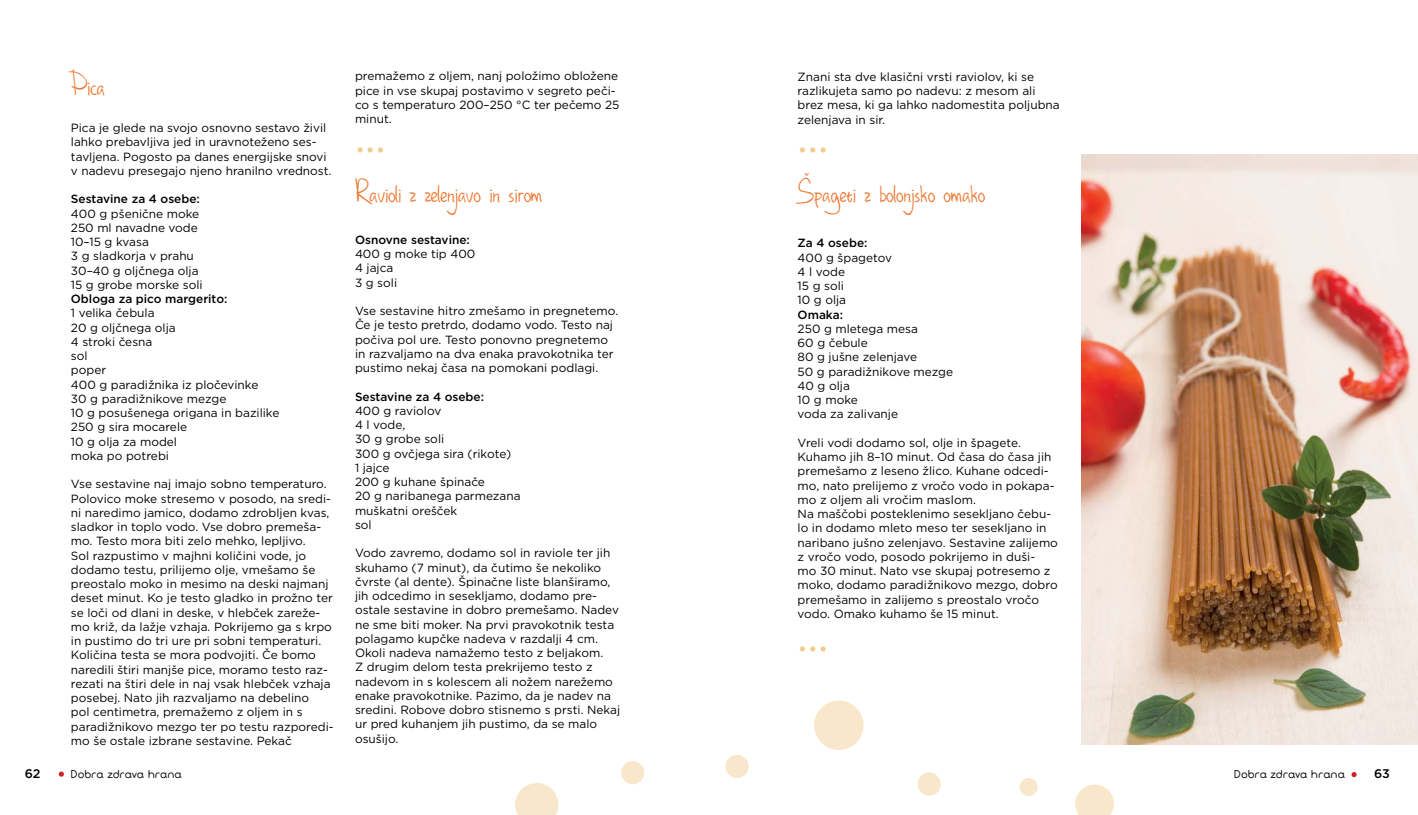
<style>
.page{position:relative;width:1418px;height:815px;background:#fff}
.page>*{position:absolute;margin:0;border:0;box-sizing:border-box;transform-origin:0 0}
.t1{font:45px "Minion Pro";color:#f3cb8d}
.t2{font:30px "DHF Happy Birthday Ryan";color:#ee752c}
.t3{font:500 12.5px "Gotham";color:#000}
.t4{font:11.88px/14.2px "Gotham";color:#000}
.t5{font:500 11.88px "Gotham";color:#000}
.t6{font:10px "Fabada";color:#000}
</style>
<div class="page">
<img style="left:1081px;top:155px;width:336px;height:589px">
<div style="left:814px;top:700px;width:49px;height:50px;background:#f9e7cc;border-radius:50%"></div>
<svg style="left:515px;top:783px;width:43px;height:32px"></svg>
<div style="left:917px;top:773px;width:23px;height:23px;background:#f9e7cc;border-radius:50%"></div>
<div style="left:725px;top:755px;width:23px;height:23px;background:#f9e7cc;border-radius:50%"></div>
<div style="left:621px;top:761px;width:23px;height:23px;background:#f9e7cc;border-radius:50%"></div>
<div style="left:1019px;top:778px;width:18px;height:18px;background:#f9e7cc;border-radius:50%"></div>
<svg style="left:1075px;top:784px;width:38px;height:31px"></svg>
<svg style="left:59px;top:772px;width:5px;height:5px"></svg>
<svg style="left:1351px;top:772px;width:5px;height:5px"></svg>
<h2 class="t2" style="left:71px;top:65px;width:36px">Pica</h2>
<p class="t4" style="left:71px;top:121px;width:262px">Pica je glede na svojo osnovno sestavo živil lahko prebavljiva jed in uravnoteženo ses&shy;tavljena. Pogosto pa danes energijske snovi v nadevu presegajo njeno hranilno vrednost.</p>
<p class="t5" style="left:71px;top:191px;width:130px">Sestavine za 4 osebe:</p>
<p class="t4" style="left:71px;top:206px;width:133px">400 g pšenične moke<br>250 ml navadne vode<br>10–15 g kvasa<br>3 g sladkorja v prahu<br>30–40 g oljčnega olja<br>15 g grobe morske soli</p>
<p class="t5" style="left:71px;top:291px;width:158px">Obloga za pico margerito:</p>
<p class="t4" style="left:71px;top:306px;width:210px">1 velika čebula<br>20 g oljčnega olja<br>4 stroki česna<br>sol<br>poper<br>400 g paradižnika iz pločevinke<br>30 g paradižnikove mezge<br>10 g posušenega origana in bazilike<br>250 g sira mocarele<br>10 g olja za model<br>moka po potrebi</p>
<p class="t4" style="left:71px;top:477px;width:264px">Vse sestavine naj imajo sobno temperaturo.<br>Polovico moke stresemo v posodo, na sredi&shy;ni naredimo jamico, dodamo zdrobljen kvas, sladkor in toplo vodo. Vse dobro premeša&shy;mo. Testo mora biti zelo mehko, lepljivo.<br>Sol razpustimo v majhni količini vode, jo dodamo testu, prilijemo olje, vmešamo še preostalo moko in mesimo na deski najmanj deset minut. Ko je testo gladko in prožno ter se loči od dlani in deske, v hlebček zareže&shy;mo križ, da lažje vzhaja. Pokrijemo ga s krpo in pustimo do tri ure pri sobni temperaturi.<br>Količina testa se mora podvojiti. Če bomo naredili štiri manjše pice, moramo testo raz&shy;rezati na štiri dele in naj vsak hlebček vzhaja posebej. Nato jih razvaljamo na debelino<br>pol centimetra, premažemo z oljem in s paradižnikovo mezgo ter po testu razporedi&shy;mo še ostale izbrane sestavine. Pekač</p>
<p class="t4" style="left:355px;top:69px;width:266px">premažemo z oljem, nanj položimo obložene pice in vse skupaj postavimo v segreto peči&shy;co s temperaturo 200–250 °C ter pečemo 25 minut.</p>
<p class="t4" style="left:797px;top:69px;width:264px">Znani sta dve klasični vrsti raviolov, ki se razlikujeta samo po nadevu: z mesom ali brez mesa, ki ga lahko nadomestita poljubna zelenjava in sir.</p>
<h1 class="t1" style="left:355px;top:108px;width:32px">...</h1>
<h1 class="t1" style="left:797px;top:108px;width:32px">...</h1>
<h2 class="t2" style="left:355px;top:172px;width:189px">Ravioli z zelenjavo in sirom</h2>
<h2 class="t2" style="left:797px;top:173px;width:189px">Špageti z bolonjsko omako</h2>
<p class="t5" style="left:355px;top:232px;width:116px">Osnovne sestavine:</p>
<p class="t4" style="left:355px;top:247px;width:122px">400 g moke tip 400<br>4 jajca<br>3 g soli</p>
<p class="t4" style="left:355px;top:304px;width:265px">Vse sestavine hitro zmešamo in pregnetemo.<br>Če je testo pretrdo, dodamo vodo. Testo naj počiva pol ure. Testo ponovno pregnetemo in razvaljamo na dva enaka pravokotnika ter pustimo nekaj časa na pomokani podlagi.</p>
<p class="t5" style="left:355px;top:389px;width:130px">Sestavine za 4 osebe:</p>
<p class="t4" style="left:355px;top:403px;width:167px">400 g raviolov<br>4 l vode,<br>30 g grobe soli<br>300 g ovčjega sira (rikote)<br>1 jajce<br>200 g kuhane špinače<br>20 g naribanega parmezana muškatni orešček<br>sol</p>
<p class="t4" style="left:355px;top:546px;width:267px">Vodo zavremo, dodamo sol in raviole ter jih skuhamo (7 minut), da čutimo še nekoliko čvrste (al dente). Špinačne liste blanširamo, jih odcedimo in sesekljamo, dodamo pre&shy;ostale sestavine in dobro premešamo. Nadev ne sme biti moker. Na prvi pravokotnik testa polagamo kupčke nadeva v razdalji 4 cm.<br>Okoli nadeva namažemo testo z beljakom.<br>Z drugim delom testa prekrijemo testo z nadevom in s kolescem ali nožem narežemo enake pravokotnike. Pazimo, da je nadev na sredini. Robove dobro stisnemo s prsti. Nekaj ur pred kuhanjem jih pustimo, da se malo osušijo.</p>
<p class="t5" style="left:797px;top:235px;width:71px">Za 4 osebe:</p>
<p class="t4" style="left:797px;top:250px;width:96px">400 g špagetov<br>4 l vode<br>15 g soli<br>10 g olja</p>
<p class="t5" style="left:797px;top:307px;width:47px">Omaka:</p>
<p class="t4" style="left:797px;top:321px;width:157px">250 g mletega mesa<br>60 g čebule<br>80 g jušne zelenjave<br>50 g paradižnikove mezge<br>40 g olja<br>10 g moke<br>voda za zalivanje</p>
<p class="t4" style="left:797px;top:435px;width:262px">Vreli vodi dodamo sol, olje in špagete.<br>Kuhamo jih 8–10 minut. Od časa do časa jih premešamo z leseno žlico. Kuhane odcedi&shy;mo, nato prelijemo z vročo vodo in pokapa&shy;mo z oljem ali vročim maslom.<br>Na maščobi posteklenimo sesekljano čebu&shy;lo in dodamo mleto meso ter sesekljano in naribano jušno zelenjavo. Sestavine zalijemo z vročo vodo, posodo pokrijemo in duši-<br>mo 30 minut. Nato vse skupaj potresemo z moko, dodamo paradižnikovo mezgo, dobro premešamo in zalijemo s preostalo vročo vodo. Omako kuhamo še 15 minut.</p>
<h1 class="t1" style="left:797px;top:607px;width:32px">...</h1>
<p class="t3" style="left:25px;top:765px;width:17px">62</p>
<p class="t6" style="left:71px;top:768px;width:113px">Dobra zdrava hrana</p>
<p class="t6" style="left:1233px;top:768px;width:113px">Dobra zdrava hrana</p>
<p class="t3" style="left:1373px;top:766px;width:17px">63</p>
</div>
